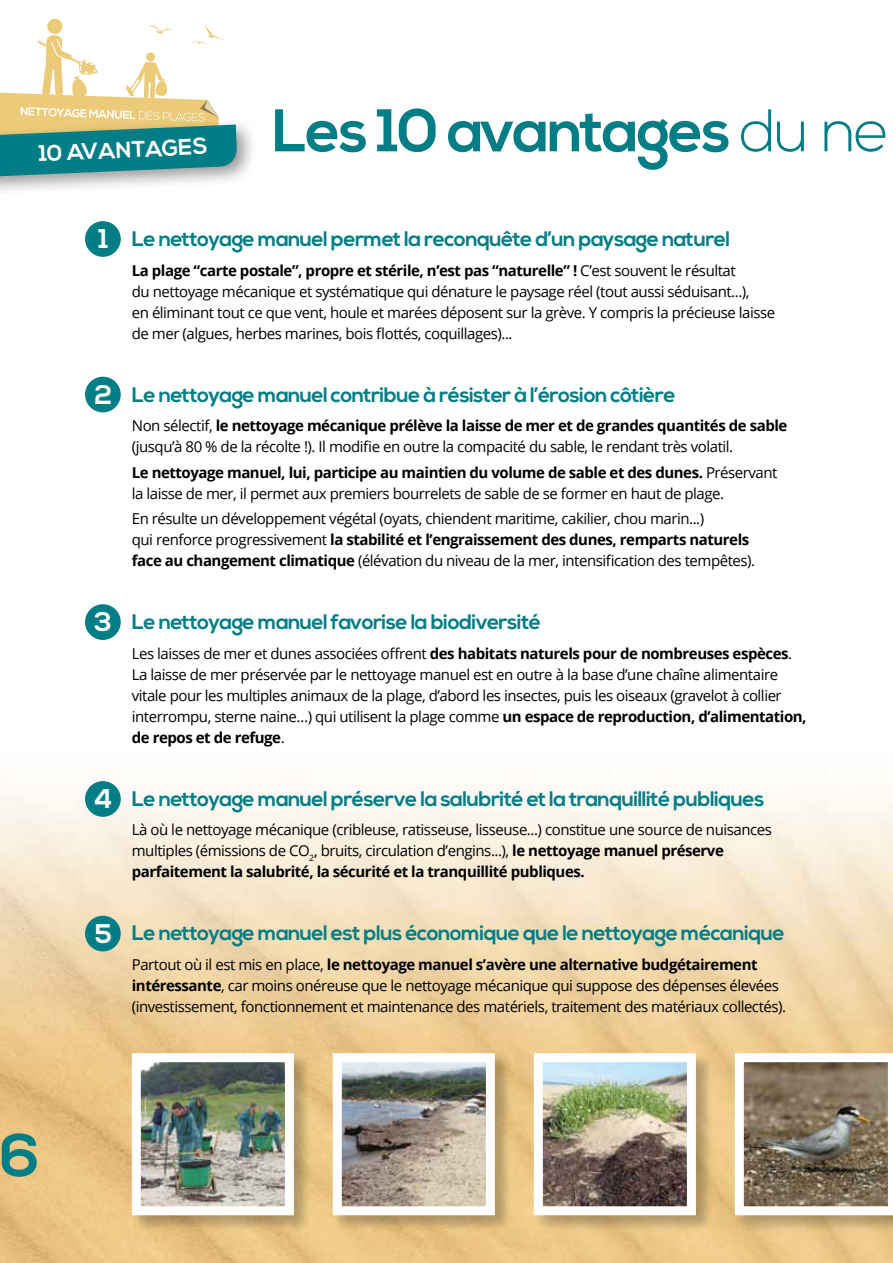
<style>
.page{position:relative;width:893px;height:1263px;background:#fff}
.page>*{position:absolute;margin:0;border:0;box-sizing:border-box;transform-origin:0 0}
.t1{font:700 60px "Nexa";letter-spacing:-.03em;color:#007d85}
.t2{font:700 27px "Nexa";color:#fff}
.t3{font:700 22.5px "Nexa";color:#fff}
.t4{font:700 21px "Nexa";letter-spacing:-.03em;color:#007d85}
.t5{font:15px/21px "Open Sans";letter-spacing:-.03em;color:#000}
.s1{font-weight:300}
.s2{font-weight:700}
</style>
<div class="page">
<img style="left:0;top:781px;width:893px;height:482px">
<div style="left:47px;top:19px;width:16px;height:15px;background:#ebcb79;border-radius:50%"></div>
<div style="left:0;top:117px;width:257px;height:80px;background:#000;opacity:.4"></div>
<svg style="left:0;top:25px;width:238px;height:152px"></svg>
<div style="left:85px;top:221px;width:36px;height:36px;background:#007d85;border-radius:50%"></div>
<div style="left:85px;top:377px;width:36px;height:35px;background:#007d85;border-radius:50%"></div>
<div style="left:85px;top:604px;width:36px;height:36px;background:#007d85;border-radius:50%"></div>
<div style="left:85px;top:781px;width:36px;height:36px;background:#007d85;border-radius:50%"></div>
<div style="left:85px;top:916px;width:36px;height:35px;background:#007d85;border-radius:50%"></div>
<div style="left:131px;top:1053px;width:181px;height:180px;background:#000;opacity:.25"></div>
<img style="left:142px;top:1063px;width:142px;height:142px">
<div style="left:132px;top:1053px;width:162px;height:162px;border:9px solid #fff"></div>
<div style="left:332px;top:1053px;width:181px;height:180px;background:#000;opacity:.25"></div>
<img style="left:343px;top:1063px;width:142px;height:142px">
<div style="left:333px;top:1053px;width:162px;height:162px;border:9px solid #fff"></div>
<div style="left:533px;top:1053px;width:181px;height:180px;background:#000;opacity:.25"></div>
<img style="left:544px;top:1063px;width:142px;height:142px">
<div style="left:534px;top:1053px;width:162px;height:162px;border:9px solid #fff"></div>
<div style="left:734px;top:1053px;width:159px;height:180px;background:#000;opacity:.25"></div>
<svg style="left:735px;top:1053px;width:158px;height:162px"></svg>
<h3 class="t3" style="left:38px;top:141px;width:44px;rotate:-3deg">10 avantages</h3>
<h1 class="t1" style="left:272px;top:96px;width:619px">Les 10 avantages <span class="s1">du ne</span></h1>
<h1 class="t1" style="left:0;top:1121px;width:41px">6</h1>
<h2 class="t2" style="left:98px;top:223px;width:11px">1</h2>
<h3 class="t4" style="left:132px;top:227px;width:600px">Le nettoyage manuel permet la reconquête d’un paysage naturel</h3>
<p class="t5" style="left:132px;top:260px;width:645px"><span class="s2">La plage “carte postale”, propre et stérile, n’est pas “naturelle” !</span> C’est souvent le résultat<br>du nettoyage mécanique et systématique qui dénature le paysage réel (tout aussi séduisant...),<br>en éliminant tout ce que vent, houle et marées déposent sur la grève. Y compris la précieuse laisse de mer (algues, herbes marines, bois flottés, coquillages)...</p>
<h2 class="t2" style="left:94px;top:379px;width:19px">2</h2>
<h3 class="t4" style="left:132px;top:383px;width:545px">Le nettoyage manuel contribue à résister à l’érosion côtière</h3>
<p class="t5" style="left:132px;top:415px;width:657px">Non sélectif, <span class="s2">le nettoyage mécanique prélève la laisse de mer et de grandes quantités de sable </span>(jusqu’à 80 % de la récolte !). Il modifie en outre la compacité du sable, le rendant très volatil.</p>
<p class="t5" style="left:132px;top:461px;width:647px"><span class="s2">Le nettoyage manuel, lui, participe au maintien du volume de sable et des dunes.</span> Préservant la laisse de mer, il permet aux premiers bourrelets de sable de se former en haut de plage.</p>
<p class="t5" style="left:132px;top:508px;width:625px">En résulte un développement végétal (oyats, chiendent maritime, cakilier, chou marin...)<br>qui renforce progressivement <span class="s2">la stabilité et l’engraissement des dunes, remparts naturels face au changement climatique</span> (élévation du niveau de la mer, intensification des tempêtes).</p>
<h2 class="t2" style="left:94px;top:606px;width:19px">3</h2>
<h3 class="t4" style="left:132px;top:610px;width:411px">Le nettoyage manuel favorise la biodiversité</h3>
<p class="t5" style="left:132px;top:642px;width:676px">Les laisses de mer et dunes associées offrent <span class="s2">des habitats naturels pour de nombreuses espèces</span>.<br>La laisse de mer préservée par le nettoyage manuel est en outre à la base d’une chaîne alimentaire vitale pour les multiples animaux de la plage, d’abord les insectes, puis les oiseaux (gravelot à collier interrompu, sterne naine…) qui utilisent la plage comme <span class="s2">un espace de reproduction, d’alimentation, de repos et de refuge</span>.</p>
<h2 class="t2" style="left:94px;top:783px;width:20px">4</h2>
<h3 class="t4" style="left:132px;top:786px;width:634px">Le nettoyage manuel préserve la salubrité et la tranquillité publiques</h3>
<p class="t5" style="left:132px;top:819px;width:642px">Là où le nettoyage mécanique (cribleuse, ratisseuse, lisseuse...) constitue une source de nuisances multiples (émissions de CO<sub>2</sub>, bruits, circulation d’engins...), <span class="s2">le nettoyage manuel préserve parfaitement la salubrité, la sécurité et la tranquillité publiques.</span></p>
<h2 class="t2" style="left:95px;top:918px;width:18px">5</h2>
<h3 class="t4" style="left:132px;top:921px;width:654px">Le nettoyage manuel est plus économique que le nettoyage mécanique</h3>
<p class="t5" style="left:132px;top:953px;width:656px">Partout où il est mis en place, <span class="s2">le nettoyage manuel s’avère une alternative budgétairement intéressante</span>, car moins onéreuse que le nettoyage mécanique qui suppose des dépenses élevées (investissement, fonctionnement et maintenance des matériels, traitement des matériaux collectés).</p>
</div>
